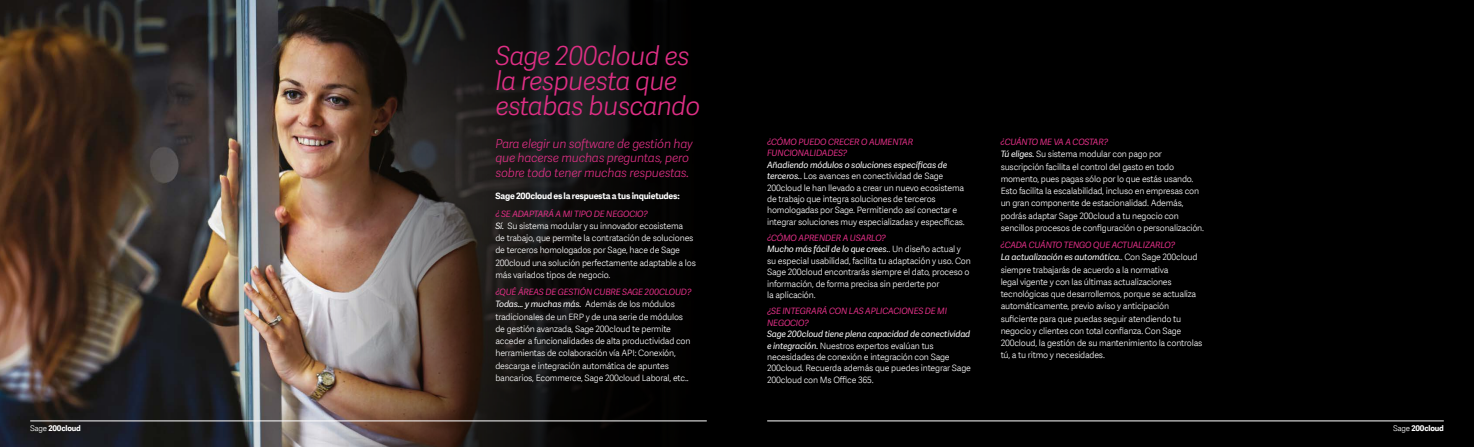
<style>
.page{position:relative;width:1474px;height:447px;background:#fff}
.page>*{position:absolute;margin:0;border:0;box-sizing:border-box;transform-origin:0 0}
.t1{font:italic 26.16px/25.1px "Adelle Sans SAGE Lt";letter-spacing:-.025em;color:#df2f85}
.t2{font:italic 12.25px/14.7px "Adelle Sans SAGE Lt";letter-spacing:-.02em;color:#df2f85}
.t3{font:8.75px/12.2px "Adelle Sans SAGE Lt";letter-spacing:-.02em;color:#fff}
.t4{font:italic 8.75px/11.4px "Adelle Sans SAGE";letter-spacing:-.02em;color:#df2f85}
.t5{font:italic 8.75px/11.4px "Adelle Sans SAGE";letter-spacing:-.02em;color:#fff}
.t6{font:700 8.75px "Adelle Sans SAGE";letter-spacing:-.02em;color:#fff}
.t7{font:700 7.88px "Adelle Sans SAGE";letter-spacing:-.025em;color:#fff}
.s1{font-family:"Adelle Sans SAGE";font-style:italic}
.s2{color:#df2f85}
.s3{font-family:"Adelle Sans SAGE Lt";font-style:normal}
.s4{color:#fff}
.s5{font-family:"Adelle Sans SAGE Lt";font-style:normal;color:#fff}
.s6{font-family:"Adelle Sans SAGE Lt";font-weight:400}
</style>
<div class="page">
<img style="left:0;top:0;width:321px;height:446px">
<svg style="left:321px;top:0;width:416px;height:446px;background:#2a2320"></svg>
<div style="left:737px;top:0;width:736px;height:446px;background:#000"></div>
<hr style="left:767px;top:420px;width:676px;height:1px;background:#fff">
<hr style="left:30px;top:420px;width:676px;height:1px;background:#fff">
<h1 class="t1" style="left:495px;top:42px;width:207px">Sage 200cloud es la respuesta que estabas buscando</h1>
<h2 class="t2" style="left:495px;top:135px;width:199px">Para elegir un software de gestión hay que hacerse muchas preguntas, pero sobre todo tener muchas respuestas.</h2>
<p class="t6" style="left:495px;top:190px;width:186px">Sage 200cloud es la respuesta a tus inquietudes:</p>
<p class="t4" style="left:495px;top:207px;width:154px">¿ SE ADAPTARÁ A MI TIPO DE NEGOCIO?</p>
<p class="t3" style="left:495px;top:219px;width:202px"><span class="s1">Sí.</span> Su sistema modular y su innovador ecosistema<br>de trabajo, que permite la contratación de soluciones de terceros homologados por Sage, hace de Sage 200cloud una solución perfectamente adaptable a los más variados tipos de negocio.</p>
<p class="t4" style="left:495px;top:286px;width:197px">¿QUÉ ÁREAS DE GESTIÓN CUBRE SAGE 200CLOUD?</p>
<p class="t3" style="left:495px;top:297px;width:196px"><span class="s1">Todas… y muchas más.</span> Además de los módulos tradicionales de un ERP y de una serie de módulos de gestión avanzada, Sage 200cloud te permite acceder a funcionalidades de alta productividad con herramientas de colaboración vía API: Conexión, descarga e integración automática de apuntes bancarios, Ecommerce, Sage 200cloud Laboral, etc..</p>
<p class="t4" style="left:767px;top:136px;width:147px">¿CÓMO PUEDO CRECER O AUMENTAR<br>FUNCIONALIDADES?</p>
<p class="t5" style="left:767px;top:158px;width:181px">Añadiendo módulos o soluciones específicas de</p>
<p class="t3" style="left:767px;top:170px;width:199px;line-height:11.4px"><span class="s1">terceros.</span>. Los avances en conectividad de Sage 200cloud le han llevado a crear un nuevo ecosistema de trabajo que integra soluciones de terceros homologadas por Sage. Permitiendo así conectar e integrar soluciones muy especializadas y específicas.</p>
<p class="t5" style="left:767px;top:232px;width:195px"><sup>¿</sup><span class="s2">CÓMO APRENDER A USARLO?<br></span>Mucho más fácil de lo que crees.<span class="s3">. Un diseño actual y</span></p>
<p class="t3" style="left:767px;top:254px;width:205px;line-height:11.4px">su especial usabilidad, facilita tu adaptación y uso. Con Sage 200cloud encontrarás siempre el dato, proceso o información, de forma precisa sin perderte por<br>la aplicación.</p>
<p class="t4" style="left:767px;top:305px;width:181px">¿SE INTEGRARÁ CON LAS APLICACIONES DE MI<br>NEGOCIO?</p>
<p class="t5" style="left:767px;top:328px;width:205px">Sage 200cloud tiene plena capacidad de conectividad</p>
<p class="t3" style="left:767px;top:339px;width:205px;line-height:11.4px"><span class="s1">e integración.</span> Nuestros expertos evalúan tus necesidades de conexión e integración con Sage 200cloud. Recuerda además que puedes integrar Sage 200cloud con Ms Office 365.</p>
<p class="t4" style="left:1000px;top:136px;width:109px">¿CUÁNTO ME VA A COSTAR?</p>
<p class="t3" style="left:1000px;top:148px;width:205px"><span class="s1">Tú eliges.</span> Su sistema modular con pago por suscripción facilita el control del gasto en todo momento, pues pagas sólo por lo que estás usando.<br>Esto facilita la escalabilidad, incluso en empresas con un gran componente de estacionalidad. Además, podrás adaptar Sage 200cloud a tu negocio con sencillos procesos de configuración o personalización.</p>
<p class="t4" style="left:1000px;top:238px;width:198px;line-height:12.2px">¿CADA CUÁNTO TENGO QUE ACTUALIZARLO?<br><span class="s4">La actualización es automática.</span><span class="s5">. Con Sage 200cloud</span></p>
<p class="t3" style="left:1000px;top:263px;width:203px">siempre trabajarás de acuerdo a la normativa<br>legal vigente y con las últimas actualizaciones tecnológicas que desarrollemos, porque se actualiza automáticamente, previo aviso y anticipación suficiente para que puedas seguir atendiendo tu negocio y clientes con total confianza. Con Sage 200cloud, la gestión de su mantenimiento la controlas tú, a tu ritmo y necesidades.</p>
<p class="t7" style="left:30px;top:422px;width:52px"><span class="s6">Sage</span> 200cloud</p>
<p class="t7" style="left:1393px;top:422px;width:52px"><span class="s6">Sage</span> 200cloud</p>
</div>
